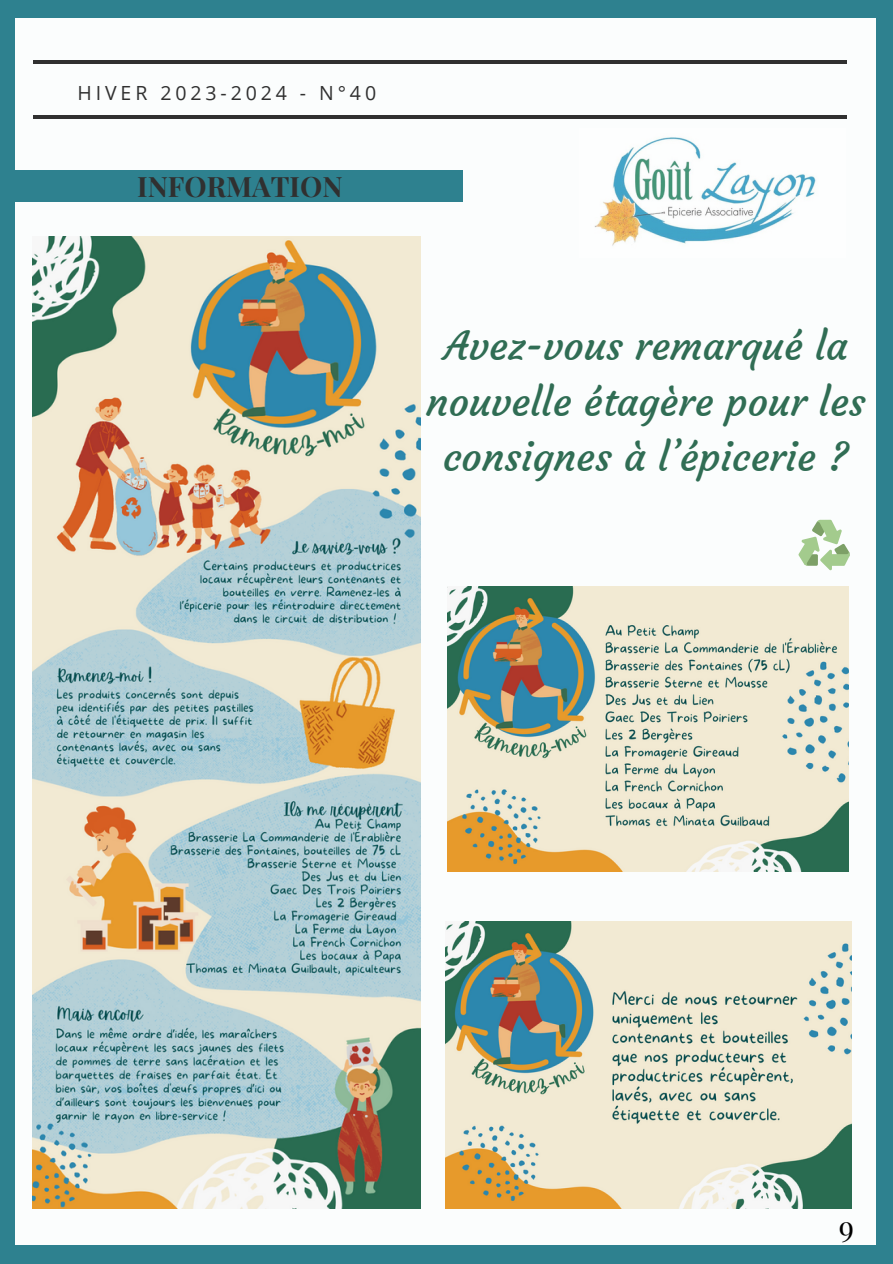
<style>
.page{position:relative;width:893px;height:1264px;background:#fff}
.page>*{position:absolute;margin:0;border:0;box-sizing:border-box;transform-origin:0 0}
.t1{font:39.9px/55.7px "Courgette";color:#306d54;text-align:center}
.t2{font:30px "Playfair Display";color:#000}
.t3{font:700 28.05px "Playfair Display";color:#303030}
.t4{font:19.5px "Open Sans";letter-spacing:.2em;color:#303030}
</style>
<div class="page">
<div style="left:0;top:0;width:892px;height:1263px;background:#2e818f"></div>
<div style="left:16px;top:18px;width:859px;height:1226px;background:#fbfdfd"></div>
<hr style="left:33px;top:60px;width:813px;height:3px;background:#303030">
<hr style="left:33px;top:115px;width:813px;height:3px;background:#303030">
<div style="left:0;top:170px;width:462px;height:32px;background:#2e818f"></div>
<img style="left:594px;top:137px;width:222px;height:109px">
<img style="left:33px;top:237px;width:388px;height:971px">
<img style="left:448px;top:586px;width:400px;height:285px">
<img style="left:445px;top:921px;width:405px;height:287px">
<svg style="left:798px;top:519px;width:52px;height:51px"></svg>
<p class="t4" style="left:77px;top:79px;width:300px">HIVER 2023-2024 - N°40</p>
<p class="t3" style="left:137px;top:166px;width:207px">INFORMATION</p>
<p class="t1" style="left:426px;top:318px;width:441px">Avez-vous remarqué la nouvelle étagère pour les consignes à l’épicerie ?</p>
<p class="t2" style="left:838px;top:1205px;width:17px">9</p>
</div>
